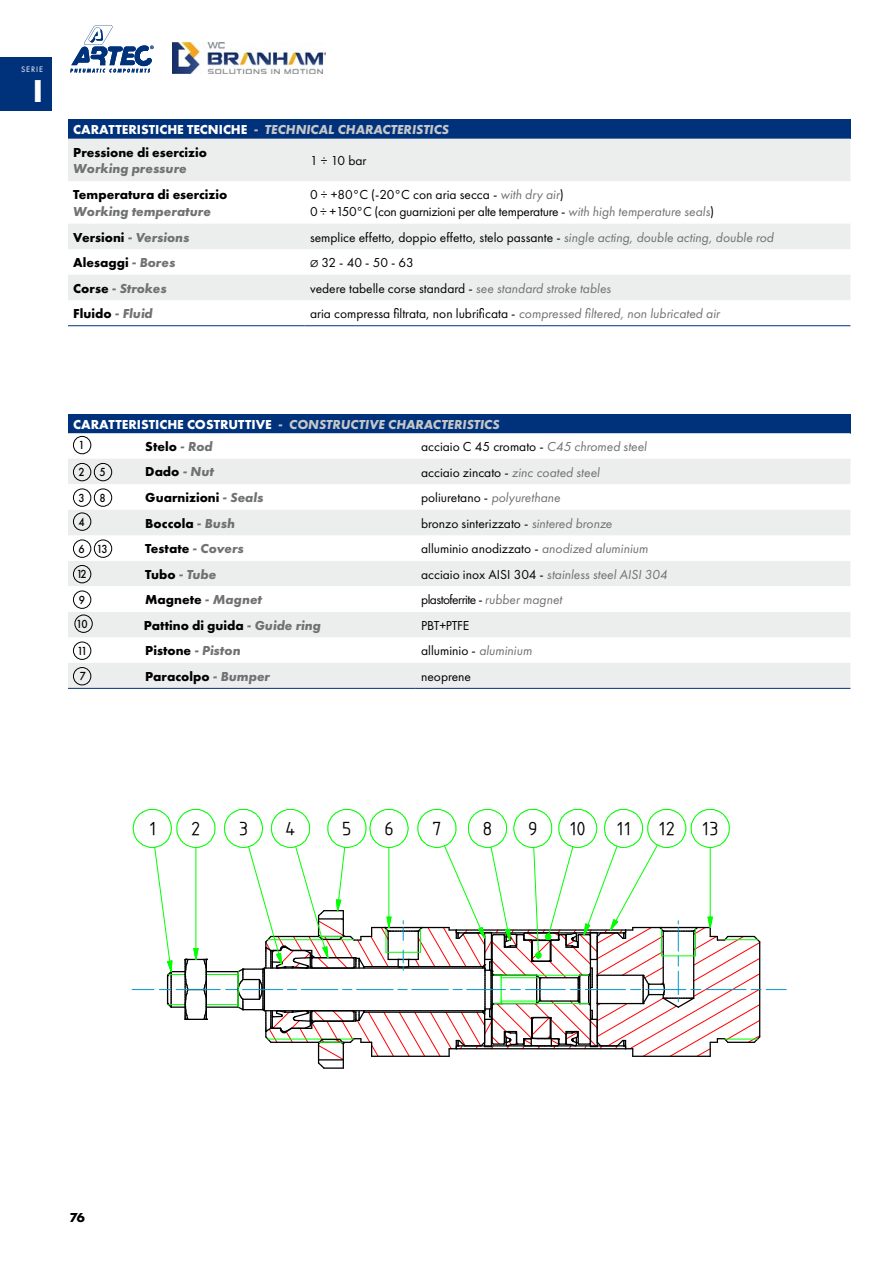
<style>
.page{position:relative;width:893px;height:1263px;background:#fff}
.page>*{position:absolute;margin:0;border:0;box-sizing:border-box;transform-origin:0 0}
.t1{font:700 32.85px "Futura PT";color:#fff}
.t2{font:19.8px "ISOCP IV50";letter-spacing:.005em;color:#000}
.t3{font:13.5px "Futura PT";color:#000}
.t4{font:700 13.5px "Futura PT";color:#000}
.t5{font:italic 700 13.5px/22.5px "Futura PT";color:#c6c7c8}
.t6{font:13.5px/16.5px "Futura PT";letter-spacing:-.02em;color:#000}
.t7{font:italic 700 13.5px "Futura PT";color:#707172}
.t8{font:italic 13.5px "Futura PT";color:#707172}
.t9{font:13.5px "Futura PT";letter-spacing:-.04em;color:#000}
.t10{font:500 12.15px "Futura PT";letter-spacing:-.155em;color:#000;scale:.91 1}
.t11{font:8.25px "Futura PT";letter-spacing:.11em;color:#fff}
.s1{font-style:normal;color:#fff}
.s2{font-style:normal;color:#000}
.s3{font-style:italic;color:#707172}
.s4{font-size:10.5px}
</style>
<div class="page">
<img style="left:173px;top:43px;width:152px;height:30px">
<svg style="left:70px;top:26px;width:84px;height:47px"></svg>
<div style="left:0;top:58px;width:52px;height:53px;background:#00327b"></div>
<div style="left:68px;top:119px;width:782px;height:20px;background:#00327b"></div>
<div style="left:68px;top:139px;width:782px;height:42px;background:#eceded"></div>
<svg style="left:68px;top:224px;width:782px;height:76px;fill:#eceded"></svg>
<hr style="left:68px;top:325px;width:237px;height:1px;background:#00327b">
<hr style="left:305px;top:325px;width:258px;height:1px;background:#00327b">
<hr style="left:563px;top:325px;width:287px;height:1px;background:#00327b">
<div style="left:68px;top:414px;width:782px;height:19px;background:#00327b"></div>
<svg style="left:68px;top:433px;width:782px;height:22px"></svg>
<div style="left:68px;top:459px;width:782px;height:25px;background:#eceded"></div>
<svg style="left:68px;top:510px;width:782px;height:178px;fill:#eceded"></svg>
<hr style="left:68px;top:688px;width:348px;height:1px;background:#00327b">
<hr style="left:416px;top:688px;width:258px;height:1px;background:#00327b">
<hr style="left:674px;top:688px;width:176px;height:1px;background:#00327b">
<div style="left:73px;top:436px;width:18px;height:18px;border:1px solid #000;border-radius:50%"></div>
<div style="left:73px;top:463px;width:18px;height:18px;border:1px solid #000;border-radius:50%"></div>
<div style="left:94px;top:463px;width:18px;height:18px;border:1px solid #000;border-radius:50%"></div>
<div style="left:73px;top:489px;width:18px;height:17px;border:1px solid #000;border-radius:50%"></div>
<div style="left:94px;top:489px;width:18px;height:17px;border:1px solid #000;border-radius:50%"></div>
<div style="left:73px;top:513px;width:18px;height:17px;border:1px solid #000;border-radius:50%"></div>
<div style="left:73px;top:540px;width:18px;height:17px;border:1px solid #000;border-radius:50%"></div>
<div style="left:94px;top:540px;width:18px;height:17px;border:1px solid #000;border-radius:50%"></div>
<div style="left:73px;top:565px;width:18px;height:18px;border:1px solid #000;border-radius:50%"></div>
<div style="left:73px;top:591px;width:18px;height:17px;border:1px solid #000;border-radius:50%"></div>
<div style="left:75px;top:615px;width:17px;height:17px;border:1px solid #000;border-radius:50%"></div>
<div style="left:73px;top:642px;width:18px;height:17px;border:1px solid #000;border-radius:50%"></div>
<div style="left:73px;top:667px;width:18px;height:18px;border:1px solid #000;border-radius:50%"></div>
<hr style="left:206px;top:1006px;width:32px;height:2px;background:#000">
<hr style="left:206px;top:971px;width:32px;height:1px;background:#000">
<hr style="left:206px;top:1004px;width:32px;height:1px;background:#0f0">
<hr style="left:206px;top:974px;width:32px;height:1px;background:#0f0">
<hr style="left:176px;top:989px;width:44px;height:1px;background:#009acc">
<svg style="left:132px;top:809px;width:84px;height:211px"></svg>
<svg style="left:224px;top:809px;width:562px;height:260px"></svg>
<p class="t11" style="left:21px;top:65px;width:23px">SERIE</p>
<h1 class="t1" style="left:33px;top:70px;width:12px">I</h1>
<p class="t5" style="left:73px;top:118px;width:377px"><span class="s1">CARATTERISTICHE TECNICHE</span> - TECHNICAL CHARACTERISTICS<br><span class="s2">Pressione di esercizio</span></p>
<p class="t7" style="left:73px;top:160px;width:115px">Working pressure</p>
<p class="t3" style="left:310px;top:153px;width:58px">1 ÷ 10 bar</p>
<p class="t4" style="left:73px;top:186px;width:156px">Temperatura di esercizio</p>
<p class="t7" style="left:73px;top:203px;width:139px">Working temperature</p>
<p class="t6" style="left:310px;top:186px;width:406px">0 ÷ +80°C (-20°C con aria secca - <span class="s3">with dry air</span>)<br>0 ÷ +150°C (con guarnizioni per alte temperature - <span class="s3">with high temperature seals</span>)</p>
<p class="t7" style="left:73px;top:229px;width:118px"><span class="s2">Versioni</span> - Versions</p>
<p class="t3" style="left:310px;top:229px;width:465px">semplice effetto, doppio effetto, stelo passante - <span class="s3">single acting, double acting, double rod</span></p>
<p class="t4" style="left:73px;top:254px;width:104px">Alesaggi <span class="s3">- Bores</span></p>
<p class="t3" style="left:310px;top:255px;width:105px"><span class="s4">Ø</span> 32 - 40 - 50 - 63</p>
<p class="t7" style="left:73px;top:280px;width:95px"><span class="s2">Corse</span> - Strokes</p>
<p class="t3" style="left:310px;top:280px;width:302px">vedere tabelle corse standard - <span class="s3">see standard stroke tables</span></p>
<p class="t4" style="left:73px;top:305px;width:81px">Fluido <span class="s3">- Fluid</span></p>
<p class="t3" style="left:310px;top:305px;width:411px">aria compressa filtrata, non lubrificata - <span class="s3">compressed filtered, non lubricated air</span></p>
<p class="t5" style="left:73px;top:413px;width:428px"><span class="s1">CARATTERISTICHE COSTRUTTIVE</span> - CONSTRUCTIVE CHARACTERISTICS</p>
<p class="t10" style="left:79px;top:438px;width:8px">1</p>
<p class="t4" style="left:145px;top:438px;width:69px">Stelo <span class="s3">- Rod</span></p>
<p class="t3" style="left:421px;top:439px;width:227px">acciaio C 45 cromato - <span class="s3">C45 chromed steel</span></p>
<p class="t10" style="left:79px;top:465px;width:31px">2 5</p>
<p class="t4" style="left:145px;top:463px;width:70px">Dado <span class="s3">- Nut</span></p>
<p class="t3" style="left:421px;top:464px;width:180px">acciaio zincato - <span class="s3">zinc coated steel</span></p>
<p class="t10" style="left:79px;top:490px;width:31px">3 8</p>
<p class="t4" style="left:145px;top:489px;width:120px">Guarnizioni <span class="s3">- Seals</span></p>
<p class="t3" style="left:421px;top:490px;width:141px">poliuretano - <span class="s3">polyurethane</span></p>
<p class="t10" style="left:79px;top:514px;width:8px">4</p>
<p class="t4" style="left:145px;top:514px;width:91px">Boccola <span class="s3">- Bush</span></p>
<p class="t3" style="left:421px;top:515px;width:192px">bronzo sinterizzato - <span class="s3">sintered bronze</span></p>
<p class="t10" style="left:79px;top:541px;width:34px">6 13</p>
<p class="t4" style="left:145px;top:540px;width:100px">Testate <span class="s3">- Covers</span></p>
<p class="t3" style="left:421px;top:541px;width:228px">alluminio anodizzato - <span class="s3">anodized aluminium</span></p>
<p class="t10" style="left:77px;top:567px;width:13px">12</p>
<p class="t7" style="left:145px;top:566px;width:73px"><span class="s2">Tubo</span> - Tube</p>
<p class="t8" style="left:421px;top:566px;width:248px"><span class="s2">acciaio inox AISI 304 -</span> stainless steel AISI 304</p>
<p class="t10" style="left:79px;top:592px;width:8px">9</p>
<p class="t4" style="left:145px;top:591px;width:118px">Magnete <span class="s3">- Magnet</span></p>
<p class="t9" style="left:421px;top:592px;width:143px">plastoferrite - <span class="s3">rubber magnet</span></p>
<p class="t10" style="left:76px;top:616px;width:14px">10</p>
<p class="t4" style="left:144px;top:616px;width:179px">Pattino di guida <span class="s3">- Guide ring</span></p>
<p class="t3" style="left:421px;top:617px;width:50px">PBT+PTFE</p>
<p class="t10" style="left:77px;top:644px;width:13px">11</p>
<p class="t4" style="left:145px;top:642px;width:97px">Pistone <span class="s3">- Piston</span></p>
<p class="t3" style="left:421px;top:643px;width:112px">alluminio - <span class="s3">aluminium</span></p>
<p class="t10" style="left:80px;top:669px;width:8px">7</p>
<p class="t4" style="left:145px;top:667px;width:126px">Paracolpo <span class="s3">- Bumper</span></p>
<p class="t3" style="left:421px;top:668px;width:52px">neoprene</p>
<h2 class="t2" style="left:149px;top:815px;width:9px">1</h2>
<h2 class="t2" style="left:191px;top:815px;width:11px">2</h2>
<h2 class="t2" style="left:239px;top:815px;width:11px">3</h2>
<h2 class="t2" style="left:285px;top:815px;width:13px">4</h2>
<h2 class="t2" style="left:342px;top:815px;width:11px">5</h2>
<h2 class="t2" style="left:384px;top:815px;width:11px">6</h2>
<h2 class="t2" style="left:432px;top:815px;width:11px">7</h2>
<h2 class="t2" style="left:482px;top:815px;width:11px">8</h2>
<h2 class="t2" style="left:528px;top:815px;width:11px">9</h2>
<h2 class="t2" style="left:569px;top:815px;width:18px">10</h2>
<h2 class="t2" style="left:616px;top:815px;width:16px">11</h2>
<h2 class="t2" style="left:658px;top:815px;width:19px">12</h2>
<h2 class="t2" style="left:702px;top:815px;width:19px">13</h2>
<p class="t4" style="left:70px;top:1209px;width:17px">76</p>
</div>
